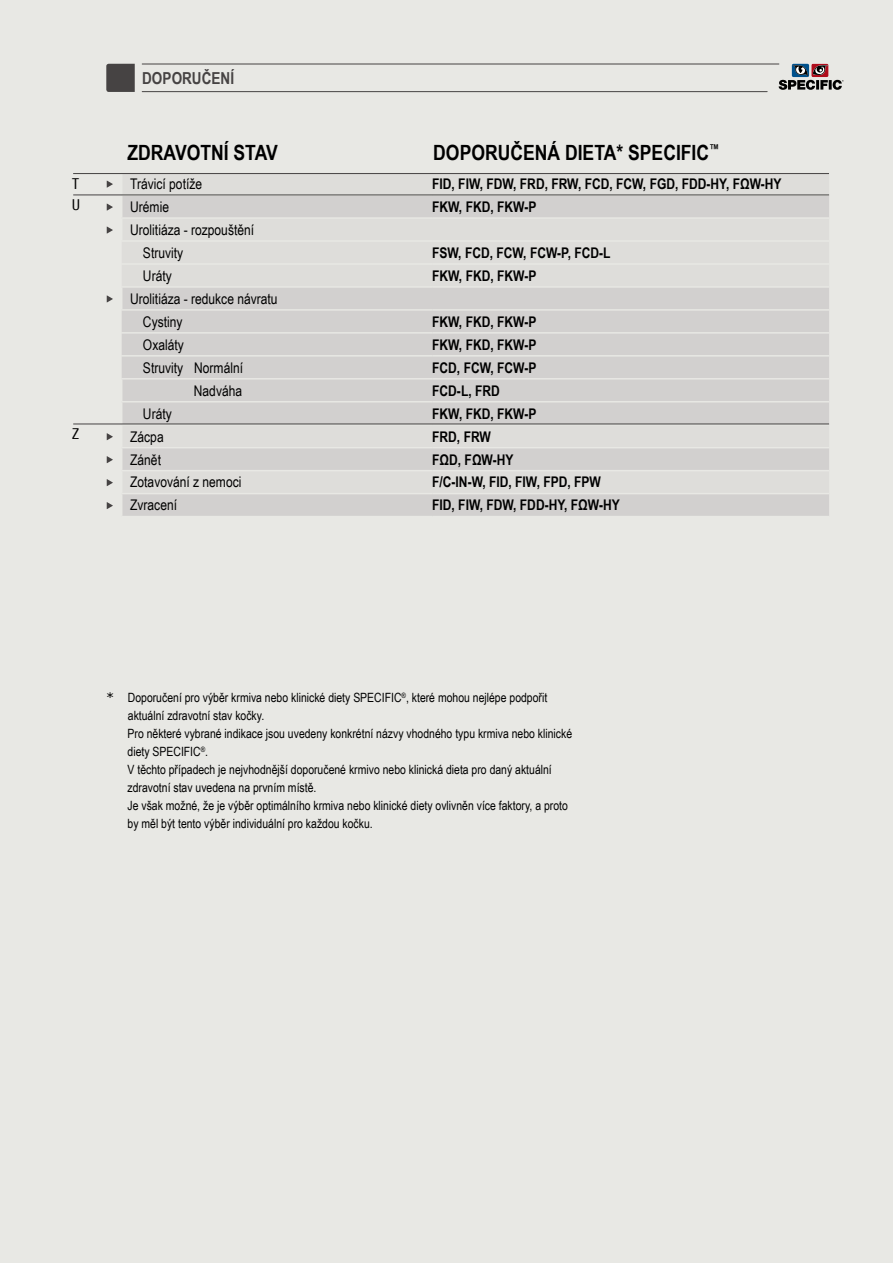
<style>
.page{position:relative;width:893px;height:1263px;background:#e8e8e4}
.page>*{position:absolute;margin:0;border:0;box-sizing:border-box;transform-origin:0 0}
.t1{font:700 21px "Arial Narrow";color:#000}
.t2{font:700 16.5px "Arial Narrow";color:#464343}
.t3{font:condensed 15px "Specifica 57";color:#000}
.t4{font:700 14.7px "Arial Narrow";color:#000}
.t5{font:14.7px/23px "Arial Narrow";color:#000}
.t6{font:12.75px/18px "Arial Narrow";color:#000}
.s1{font-family:"Verdana"}
</style>
<div class="page">
<svg style="left:779px;top:63px;width:65px;height:27px"></svg>
<hr style="left:142px;top:64px;width:637px;height:1px;background:#464343">
<hr style="left:142px;top:91px;width:625px;height:1px;background:#464343">
<svg style="left:106px;top:64px;width:29px;height:28px"></svg>
<div style="left:122px;top:174px;width:707px;height:20px;background:#deddda"></div>
<svg style="left:122px;top:196px;width:707px;height:320px;fill:#d2d0cf"></svg>
<hr style="left:122px;top:447px;width:310px;height:1px;background:#e8e8e4">
<hr style="left:432px;top:447px;width:397px;height:1px;background:#e8e8e4">
<hr style="left:122px;top:470px;width:310px;height:1px;background:#e8e8e4">
<hr style="left:432px;top:470px;width:397px;height:1px;background:#e8e8e4">
<hr style="left:122px;top:493px;width:310px;height:1px;background:#e8e8e4">
<hr style="left:432px;top:493px;width:397px;height:1px;background:#e8e8e4">
<hr style="left:122px;top:355px;width:310px;height:2px;background:#e8e8e4">
<hr style="left:432px;top:355px;width:397px;height:2px;background:#e8e8e4">
<hr style="left:122px;top:378px;width:310px;height:2px;background:#e8e8e4">
<hr style="left:432px;top:378px;width:397px;height:2px;background:#e8e8e4">
<hr style="left:122px;top:401px;width:310px;height:1px;background:#e8e8e4">
<hr style="left:432px;top:401px;width:397px;height:1px;background:#e8e8e4">
<hr style="left:122px;top:217px;width:310px;height:2px;background:#e8e8e4">
<hr style="left:432px;top:217px;width:397px;height:2px;background:#e8e8e4">
<hr style="left:122px;top:240px;width:310px;height:2px;background:#e8e8e4">
<hr style="left:432px;top:240px;width:397px;height:2px;background:#e8e8e4">
<hr style="left:122px;top:263px;width:310px;height:2px;background:#e8e8e4">
<hr style="left:432px;top:263px;width:397px;height:2px;background:#e8e8e4">
<hr style="left:122px;top:286px;width:310px;height:2px;background:#e8e8e4">
<hr style="left:432px;top:286px;width:397px;height:2px;background:#e8e8e4">
<hr style="left:122px;top:309px;width:310px;height:2px;background:#e8e8e4">
<hr style="left:432px;top:309px;width:397px;height:2px;background:#e8e8e4">
<hr style="left:122px;top:332px;width:310px;height:2px;background:#e8e8e4">
<hr style="left:432px;top:332px;width:397px;height:2px;background:#e8e8e4">
<svg style="left:107px;top:174px;width:15px;height:60px"></svg>
<svg style="left:107px;top:295px;width:6px;height:8px"></svg>
<svg style="left:107px;top:423px;width:15px;height:86px"></svg>
<hr style="left:73px;top:195px;width:756px;height:1px;background:#464343">
<hr style="left:73px;top:424px;width:756px;height:1px;background:#464343">
<hr style="left:73px;top:173px;width:756px;height:1px;background:#464343">
<p class="t3" style="left:72px;top:175px;width:8px">T</p>
<p class="t3" style="left:72px;top:196px;width:9px">U</p>
<p class="t3" style="left:72px;top:425px;width:8px">Z</p>
<p class="t2" style="left:142px;top:65px;width:93px">DOPORUČENÍ</p>
<h1 class="t1" style="left:128px;top:137px;width:152px">ZDRAVOTNÍ STAV</h1>
<h1 class="t1" style="left:433px;top:137px;width:287px">DOPORUČENÁ DIETA* SPECIFIC<sup>™</sup></h1>
<p class="t5" style="left:130px;top:172px;width:73px">Trávicí potíže</p>
<p class="t4" style="left:432px;top:173px;width:351px">FID, FIW, FDW, FRD, FRW, FCD, FCW, FGD, FDD-HY, FΩW-HY</p>
<p class="t5" style="left:130px;top:195px;width:40px">Urémie</p>
<p class="t4" style="left:432px;top:196px;width:106px">FKW, FKD, FKW-P</p>
<p class="t5" style="left:143px;top:218px;width:113px;text-indent:-13px">Urolitiáza - rozpouštění<br>Struvity</p>
<p class="t4" style="left:432px;top:242px;width:180px">FSW, FCD, FCW, FCW-P, FCD-L</p>
<p class="t5" style="left:143px;top:264px;width:30px">Uráty</p>
<p class="t4" style="left:432px;top:264px;width:106px">FKW, FKD, FKW-P</p>
<p class="t5" style="left:143px;top:287px;width:136px;text-indent:-13px">Urolitiáza - redukce návratu<br>Cystiny</p>
<p class="t4" style="left:432px;top:310px;width:106px">FKW, FKD, FKW-P</p>
<p class="t5" style="left:143px;top:332px;width:42px">Oxaláty</p>
<p class="t4" style="left:432px;top:333px;width:106px">FKW, FKD, FKW-P</p>
<p class="t5" style="left:143px;top:355px;width:102px">Struvity Normální</p>
<p class="t4" style="left:432px;top:356px;width:106px">FCD, FCW, FCW-P</p>
<p class="t5" style="left:194px;top:378px;width:50px">Nadváha</p>
<p class="t4" style="left:432px;top:379px;width:69px">FCD-L, FRD</p>
<p class="t5" style="left:143px;top:401px;width:30px">Uráty</p>
<p class="t4" style="left:432px;top:402px;width:106px">FKW, FKD, FKW-P</p>
<p class="t5" style="left:130px;top:424px;width:35px">Zácpa</p>
<p class="t4" style="left:432px;top:425px;width:60px">FRD, FRW</p>
<p class="t5" style="left:130px;top:447px;width:32px">Zánět</p>
<p class="t4" style="left:432px;top:448px;width:83px">FΩD, FΩW-HY</p>
<p class="t5" style="left:130px;top:470px;width:113px">Zotavování z nemoci</p>
<p class="t4" style="left:432px;top:471px;width:170px">F/C-IN-W, FID, FIW, FPD, FPW</p>
<p class="t5" style="left:130px;top:493px;width:48px">Zvracení</p>
<p class="t4" style="left:432px;top:494px;width:189px">FID, FIW, FDW, FDD-HY, FΩW-HY</p>
<p class="t6" style="left:128px;top:688px;width:446px;text-indent:-21px"><span class="s1">*</span> Doporučení pro výběr krmiva nebo klinické diety SPECIFIC<sup>®</sup>, které mohou nejlépe podpořit aktuální zdravotní stav kočky.<br>Pro některé vybrané indikace jsou uvedeny konkrétní názvy vhodného typu krmiva nebo klinické diety SPECIFIC<sup>®</sup>.<br>V těchto případech je nejvhodnější doporučené krmivo nebo klinická dieta pro daný aktuální zdravotní stav uvedena na prvním místě.<br>Je však možné, že je výběr optimálního krmiva nebo klinické diety ovlivněn více faktory, a proto by měl být tento výběr individuální pro každou kočku.</p>
</div>
